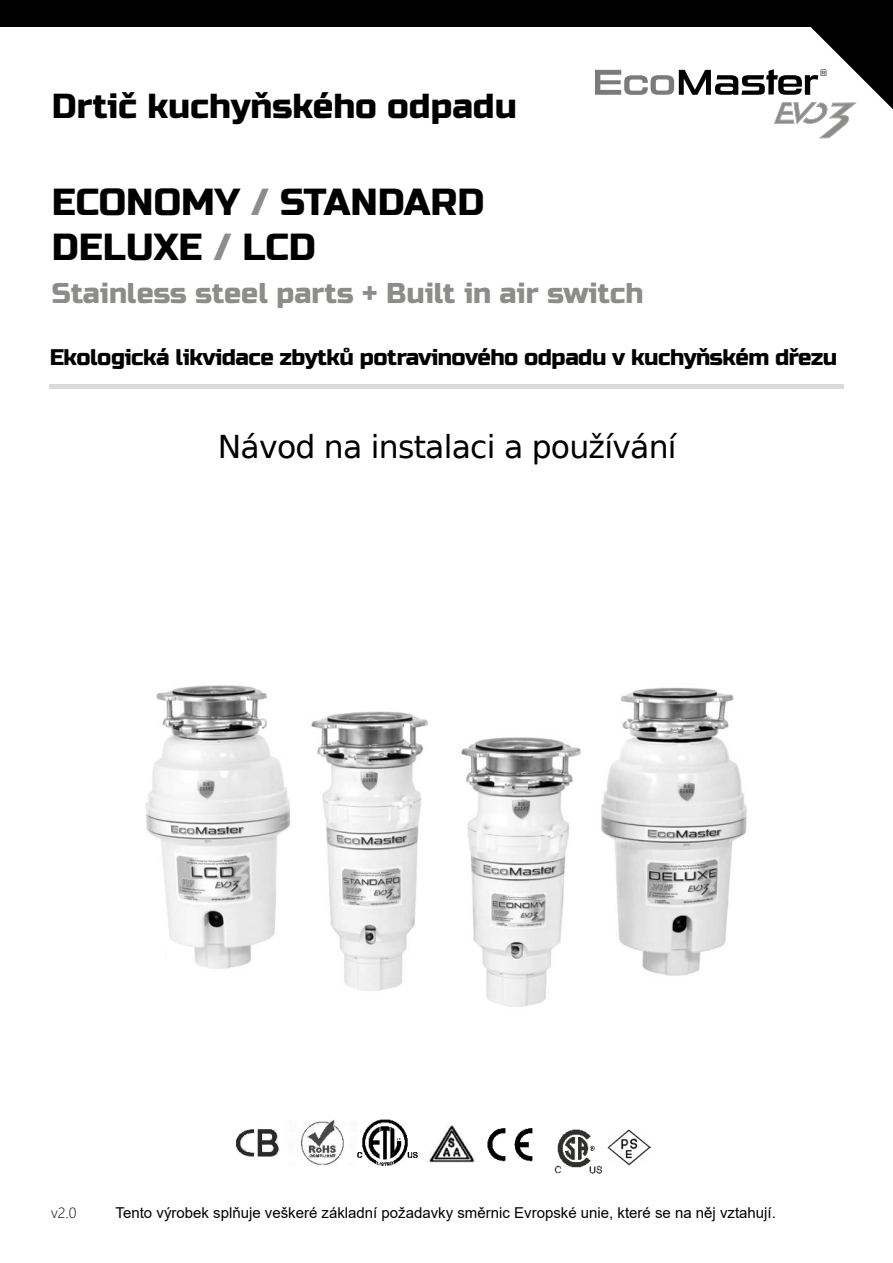
<style>
.page{position:relative;width:893px;height:1263px;background:#fff}
.page>*{position:absolute;margin:0;border:0;box-sizing:border-box;transform-origin:0 0}
.t1{font:37.5px/45px "Russo One";color:#000}
.t2{font:34.5px "Russo One";color:#000}
.t3{font:31.5px "DejaVu Sans";letter-spacing:-.025em;color:#000}
.t4{font:28.5px "Russo One";color:#8c8c8b}
.t5{font:22.5px "Russo One";letter-spacing:-.02em;color:#000}
.t6{font:15px "Arial";color:#000}
.t7{font:300 15px "Segoe UI";color:#000}
.t8{font:9.3px "Sui Generis Rg";color:#000}
.s1{color:#8c8c8b}
</style>
<div class="page">
<img style="left:146px;top:685px;width:601px;height:322px">
<div style="left:0;top:0;width:893px;height:26px;background:#000"></div>
<svg style="left:595px;top:26px;width:298px;height:112px"></svg>
<div style="left:49px;top:384px;width:795px;height:5px;background:#dadada"></div>
<img style="left:235px;top:1119px;width:183px;height:48px">
<img style="left:487px;top:1128px;width:115px;height:46px">
<img style="left:429px;top:1125px;width:47px;height:38px">
<img style="left:607px;top:1129px;width:43px;height:37px">
<h2 class="t2" style="left:52px;top:86px;width:466px">Drtič kuchyňského odpadu</h2>
<h1 class="t1" style="left:52px;top:180px;width:434px">ECONOMY <span class="s1">/</span> STANDARD<br>DELUXE <span class="s1">/</span> LCD</h1>
<h3 class="t4" style="left:52px;top:277px;width:593px">Stainless steel parts + Built in air switch</h3>
<p class="t8" style="left:820px;top:67px;width:8px">®</p>
<h3 class="t5" style="left:50px;top:344px;width:789px">Ekologická likvidace zbytků potravinového odpadu v kuchyňském dřezu</h3>
<h3 class="t3" style="left:218px;top:419px;width:460px">Návod na instalaci a používání</h3>
<p class="t7" style="left:51px;top:1198px;width:27px">v2.0</p>
<p class="t6" style="left:116px;top:1202px;width:662px">Tento výrobek splňuje veškeré základní požadavky směrnic Evropské unie, které se na něj vztahují.</p>
</div>
